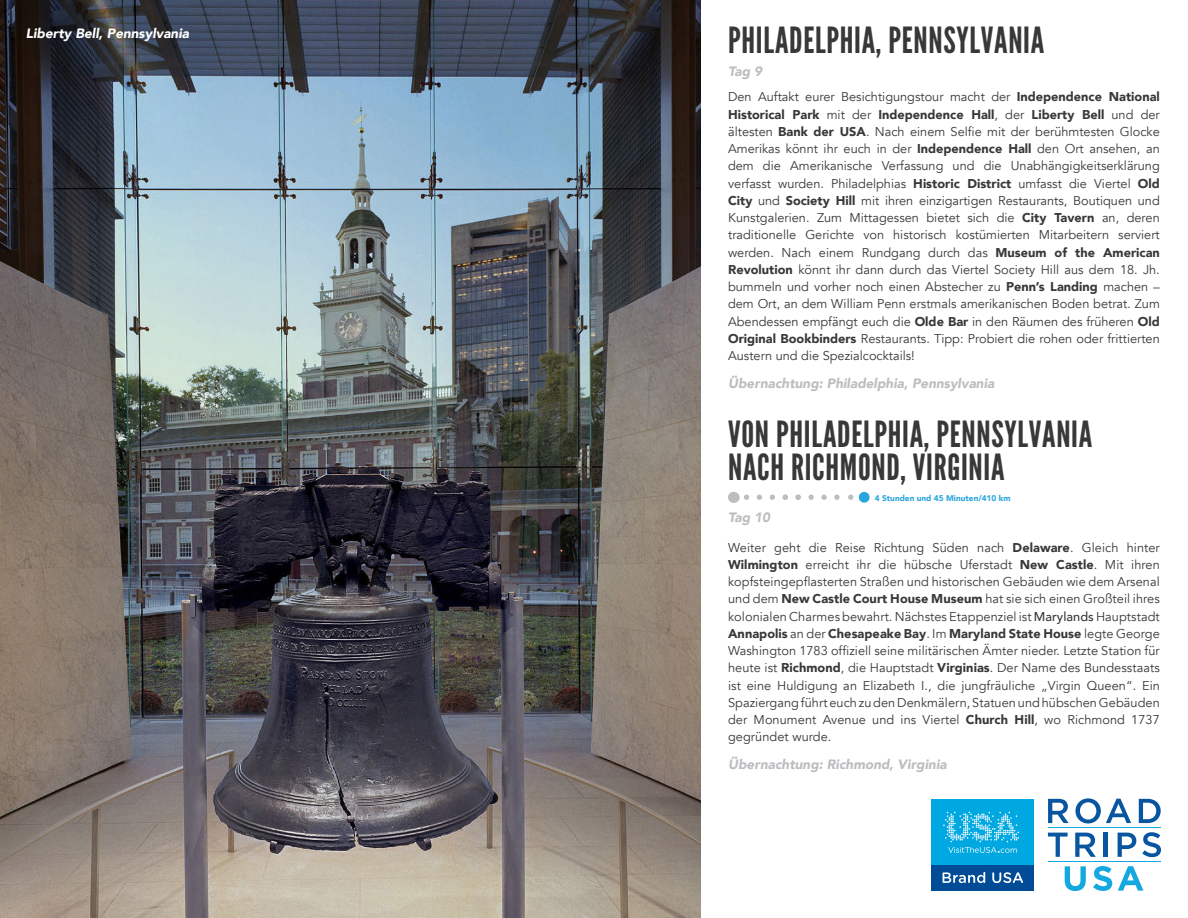
<style>
.page{position:relative;width:1188px;height:918px;background:#fff}
.page>*{position:absolute;margin:0;border:0;box-sizing:border-box;transform-origin:0 0}
.t1{font:36px/33px "League Gothic";letter-spacing:.02em;color:#383839}
.t2{font:italic 900 13.5px "Avenir";color:#bcbdc0}
.t3{font:italic 900 13.5px "Avenir";color:#fff}
.t4{font:12.75px/17.2px "Avenir";color:#383839;text-align:justify}
.t5{font:900 8.25px "Avenir";color:#2aa6de}
.s1{font-weight:900}
.s2{font-weight:500}
</style>
<div class="page">
<img style="left:0;top:0;width:700px;height:918px">
<svg style="left:744px;top:495px;width:96px;height:5px"></svg>
<div style="left:728px;top:492px;width:11px;height:11px;background:#bcbdc0;border-radius:50%"></div>
<svg style="left:848px;top:495px;width:11px;height:5px"></svg>
<div style="left:859px;top:492px;width:11px;height:11px;background:#2aa6de;border-radius:50%"></div>
<div style="left:932px;top:799px;width:102px;height:92px;background:#00a8e2"></div>
<div style="left:932px;top:865px;width:102px;height:26px;background:#004c97"></div>
<svg style="left:943px;top:872px;width:42px;height:11px"></svg>
<svg style="left:992px;top:872px;width:31px;height:11px"></svg>
<svg style="left:943px;top:812px;width:76px;height:41px"></svg>
<svg style="left:1048px;top:799px;width:21px;height:24px"></svg>
<svg style="left:1075px;top:798px;width:56px;height:25px"></svg>
<svg style="left:1139px;top:799px;width:22px;height:24px"></svg>
<svg style="left:1048px;top:833px;width:20px;height:24px"></svg>
<svg style="left:1075px;top:833px;width:21px;height:24px"></svg>
<hr style="left:1104px;top:833px;width:4px;height:24px;background:#0855a0">
<svg style="left:1118px;top:833px;width:18px;height:24px"></svg>
<svg style="left:1142px;top:832px;width:19px;height:25px"></svg>
<svg style="left:1065px;top:866px;width:21px;height:25px"></svg>
<svg style="left:1093px;top:866px;width:19px;height:25px"></svg>
<svg style="left:1118px;top:866px;width:25px;height:25px"></svg>
<hr style="left:1048px;top:861px;width:113px;height:1px;background:#13a8e0">
<hr style="left:1048px;top:827px;width:113px;height:1px;background:#13a8e0">
<p class="t3" style="left:26px;top:22px;width:165px">Liberty Bell, Pennsylvania</p>
<p class="t1" style="left:728px;top:24px;width:318px">PHILADELPHIA, PENNSYLVANIA</p>
<p class="t2" style="left:728px;top:60px;width:36px">Tag 9</p>
<p class="t4" style="left:728px;top:89px;width:433px">Den Auftakt eurer Besichtigungstour macht der <span class="s1">Independence National Historical Park</span> mit der <span class="s1">Independence Hall</span>, der <span class="s1">Liberty Bell</span> und der ältesten <span class="s1">Bank der USA</span>. Nach einem Selfie mit der berühmtesten Glocke Amerikas könnt ihr euch in der <span class="s1">Independence Hall</span> den Ort ansehen, an dem die Amerikanische Verfassung und die Unabhängigkeitserklärung verfasst wurden. Philadelphias <span class="s1">Historic District</span> umfasst die Viertel <span class="s1">Old City</span> und <span class="s1">Society Hill</span> mit ihren einzigartigen Restaurants, Boutiquen und Kunstgalerien. Zum Mittagessen bietet sich die <span class="s1">City Tavern</span> an, deren traditionelle Gerichte von historisch kostümierten Mitarbeitern serviert werden. Nach einem Rundgang durch das <span class="s1">Museum of the American Revolution</span> könnt ihr dann durch das Viertel Society Hill aus dem 18. Jh. bummeln und vorher noch einen Abstecher zu <span class="s1">Penn’s Landing</span> machen – dem Ort, an dem William Penn erstmals amerikanischen Boden betrat. Zum Abendessen empfängt euch die <span class="s1">Olde Bar</span> in den Räumen des früheren <span class="s1">Old Original Bookbinders</span> Restaurants. Tipp: Probiert die rohen oder frittierten Austern und die Spezialcocktails!</p>
<p class="t2" style="left:728px;top:373px;width:268px">Übernachtung: Philadelphia, Pennsylvania</p>
<p class="t1" style="left:728px;top:417px;width:366px">VON PHILADELPHIA, PENNSYLVANIA<br>NACH RICHMOND, VIRGINIA</p>
<p class="t2" style="left:728px;top:506px;width:44px">Tag 10</p>
<p class="t4" style="left:728px;top:539px;width:433px">Weiter geht die Reise Richtung Süden nach <span class="s1">Delaware</span>. Gleich hinter <span class="s1">Wilmington</span> erreicht ihr die hübsche Uferstadt <span class="s1">New Castle</span>. Mit ihren kopfsteingepflasterten Straßen und historischen Gebäuden wie dem Arsenal und dem <span class="s1">New Castle Court House Museum</span> hat sie sich einen Großteil ihres kolonialen Charmes bewahrt. Nächstes Etappenziel ist <span class="s2">Marylands</span> Hauptstadt <span class="s1">Annapolis</span> an der <span class="s1">Chesapeake Bay</span>. Im <span class="s1">Maryland State House</span> legte George Washington 1783 offiziell seine militärischen Ämter nieder. Letzte Station für heute ist <span class="s1">Richmond</span>, die Hauptstadt <span class="s1">Virginias</span>. Der Name des Bundesstaats ist eine Huldigung an Elizabeth I., die jungfräuliche „Virgin Queen“. Ein Spaziergang führt euch zu den Denkmälern, Statuen und hübschen Gebäuden der Monument Avenue und ins Viertel <span class="s1">Church Hill</span>, wo Richmond 1737 gegründet wurde.</p>
<p class="t2" style="left:728px;top:753px;width:220px">Übernachtung: Richmond, Virginia</p>
<p class="t5" style="left:875px;top:491px;width:137px">4 Stunden und 45 Minuten/410 km</p>
</div>
